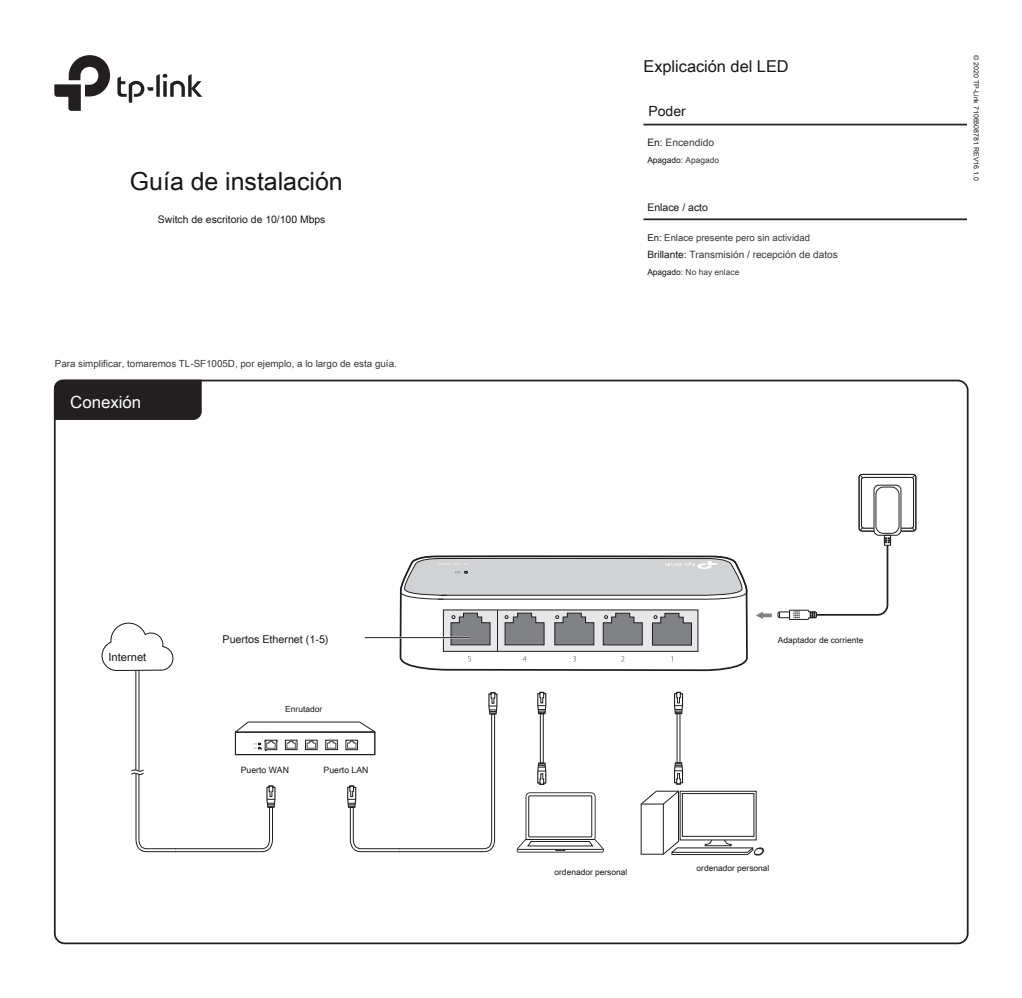
<style>
.page{position:relative;width:1022px;height:998px;background:#fff}
.page>*{position:absolute;margin:0;border:0;box-sizing:border-box;transform-origin:0 0}
.t1{font:24.85px "Arial Unicode MS";color:#171615}
.t2{font:16.8px "Arial Unicode MS";color:#fff}
.t3{font:16.28px "Arial Unicode MS";color:#171615}
.t4{font:14px "Arial Unicode MS";color:#171615}
.t5{font:11.2px "Arial Unicode MS";color:#171615}
.t6{font:10.67px "Arial Unicode MS";color:#171615}
.t7{font:10.5px "Arial Unicode MS";color:#171615}
.t8{font:10.33px "Arial Unicode MS";color:#171615}
.t9{font:10.33px "Arial Unicode MS";color:#383837}
.t10{font:10.15px "Arial Unicode MS";color:#383837}
.t11{font:9.8px "Arial Unicode MS";color:#383837}
.t12{font:9.45px "Arial Unicode MS";color:#383837}
.t13{font:8.75px "Arial Unicode MS";color:#171615}
.t14{font:8.4px "Arial Unicode MS";color:#171615}
.t15{font:8.4px "Arial Unicode MS";color:#383837}
.t16{font:7px "Arial Unicode MS";color:#171615}
.s1{color:#171615}
.s2{color:#383837}
</style>
<div class="page">
<div style="left:53px;top:379px;width:149px;height:41px;background:#231f20"></div>
<svg style="left:54px;top:55px;width:56px;height:56px"></svg>
<svg style="left:117px;top:74px;width:85px;height:29px"></svg>
<svg style="left:399px;top:591px;width:349px;height:80px"></svg>
<svg style="left:468px;top:656px;width:3px;height:5px"></svg>
<svg style="left:523px;top:656px;width:3px;height:5px"></svg>
<svg style="left:573px;top:655px;width:3px;height:6px"></svg>
<svg style="left:621px;top:656px;width:3px;height:5px"></svg>
<hr style="left:497px;top:609px;width:1px;height:41px;background:#231f20">
<svg style="left:652px;top:612px;width:40px;height:33px"></svg>
<svg style="left:603px;top:612px;width:40px;height:33px"></svg>
<svg style="left:554px;top:612px;width:40px;height:33px"></svg>
<svg style="left:505px;top:612px;width:39px;height:33px"></svg>
<svg style="left:451px;top:612px;width:39px;height:33px"></svg>
<hr style="left:364px;top:636px;width:106px;height:2px;background:#fff">
<hr style="left:365px;top:637px;width:105px;height:1px;background:#231f20">
<svg style="left:859px;top:474px;width:55px;height:57px"></svg>
<div style="left:861px;top:477px;width:52px;height:51px;background:#fff;border-radius:3px"></div>
<div style="left:861px;top:477px;width:53px;height:51px;border:1px solid #231f20;border-radius:3px"></div>
<div style="left:859px;top:474px;width:57px;height:57px;border:1px solid #231f20;border-radius:3px"></div>
<div style="left:540px;top:713px;width:4px;height:50px;border:1px solid #231f20"></div>
<svg style="left:517px;top:792px;width:87px;height:60px"></svg>
<svg style="left:640px;top:790px;width:124px;height:65px"></svg>
<svg style="left:537px;top:691px;width:10px;height:23px"></svg>
<svg style="left:537px;top:761px;width:10px;height:24px"></svg>
<svg style="left:674px;top:691px;width:10px;height:23px"></svg>
<svg style="left:674px;top:761px;width:10px;height:23px"></svg>
<hr style="left:135px;top:670px;width:1px;height:99px;background:#231f20">
<hr style="left:139px;top:670px;width:1px;height:100px;background:#231f20">
<svg style="left:131px;top:691px;width:367px;height:161px"></svg>
<svg style="left:101px;top:622px;width:73px;height:49px"></svg>
<div style="left:874px;top:485px;width:27px;height:50px;background:#fff;border-radius:5px"></div>
<div style="left:873px;top:484px;width:28px;height:51px;border:1px solid #231f20;border-radius:5px"></div>
<div style="left:876px;top:486px;width:23px;height:47px;border:1px solid #231f20;border-radius:7px"></div>
<div style="left:884px;top:534px;width:7px;height:11px;border:1px solid #231f20"></div>
<svg style="left:756px;top:537px;width:135px;height:83px"></svg>
<svg style="left:400px;top:555px;width:348px;height:45px;background:#c3c4c5"></svg>
<hr style="left:643px;top:124px;width:324px;height:1px;background:#231f20">
<hr style="left:643px;top:218px;width:324px;height:2px;background:#231f20">
<h3 class="t3" style="left:643px;top:54px;width:147px">Explicación del LED</h3>
<h3 class="t4" style="left:648px;top:101px;width:39px">Poder</h3>
<h1 class="t1" style="left:130px;top:163px;width:214px">Guía de instalación</h1>
<p class="t8" style="left:158px;top:211px;width:169px">Switch de escritorio de 10/100 Mbps</p>
<p class="t11" style="left:55px;top:356px;width:344px">Para simplificar, tomaremos TL-SF1005D, por ejemplo, a lo largo de esta guía.</p>
<h2 class="t2" style="left:70px;top:389px;width:72px">Conexión</h2>
<p class="t9" style="left:647px;top:135px;width:68px"><span class="s1">En:</span> Encendido</p>
<p class="t14" style="left:647px;top:154px;width:73px">Apagado: <span class="s2">Apagado</span></p>
<p class="t7" style="left:647px;top:199px;width:62px">Enlace / acto</p>
<p class="t12" style="left:647px;top:231px;width:164px"><span class="s1">En:</span> Enlace presente pero sin actividad</p>
<p class="t10" style="left:647px;top:247px;width:192px"><span class="s1">Brillante:</span> Transmisión / recepción de datos</p>
<p class="t15" style="left:647px;top:266px;width:93px"><span class="s1">Apagado:</span> No hay enlace</p>
<h3 class="t5" style="left:108px;top:649px;width:39px">Internet</h3>
<p class="t6" style="left:223px;top:631px;width:107px">Puertos Ethernet (1-5)</p>
<p class="t14" style="left:778px;top:633px;width:87px">Adaptador de corriente</p>
<p class="t14" style="left:285px;top:702px;width:38px">Enrutador</p>
<p class="t13" style="left:241px;top:763px;width:50px">Puerto WAN</p>
<p class="t13" style="left:324px;top:763px;width:46px">Puerto LAN</p>
<p class="t14" style="left:554px;top:865px;width:74px">ordenador personal</p>
<p class="t14" style="left:696px;top:862px;width:74px">ordenador personal</p>
<p class="t16" style="left:981px;top:55px;width:127px;rotate:90deg">© 2020 TP-Link 7106508781 REV16.1.0</p>
</div>
